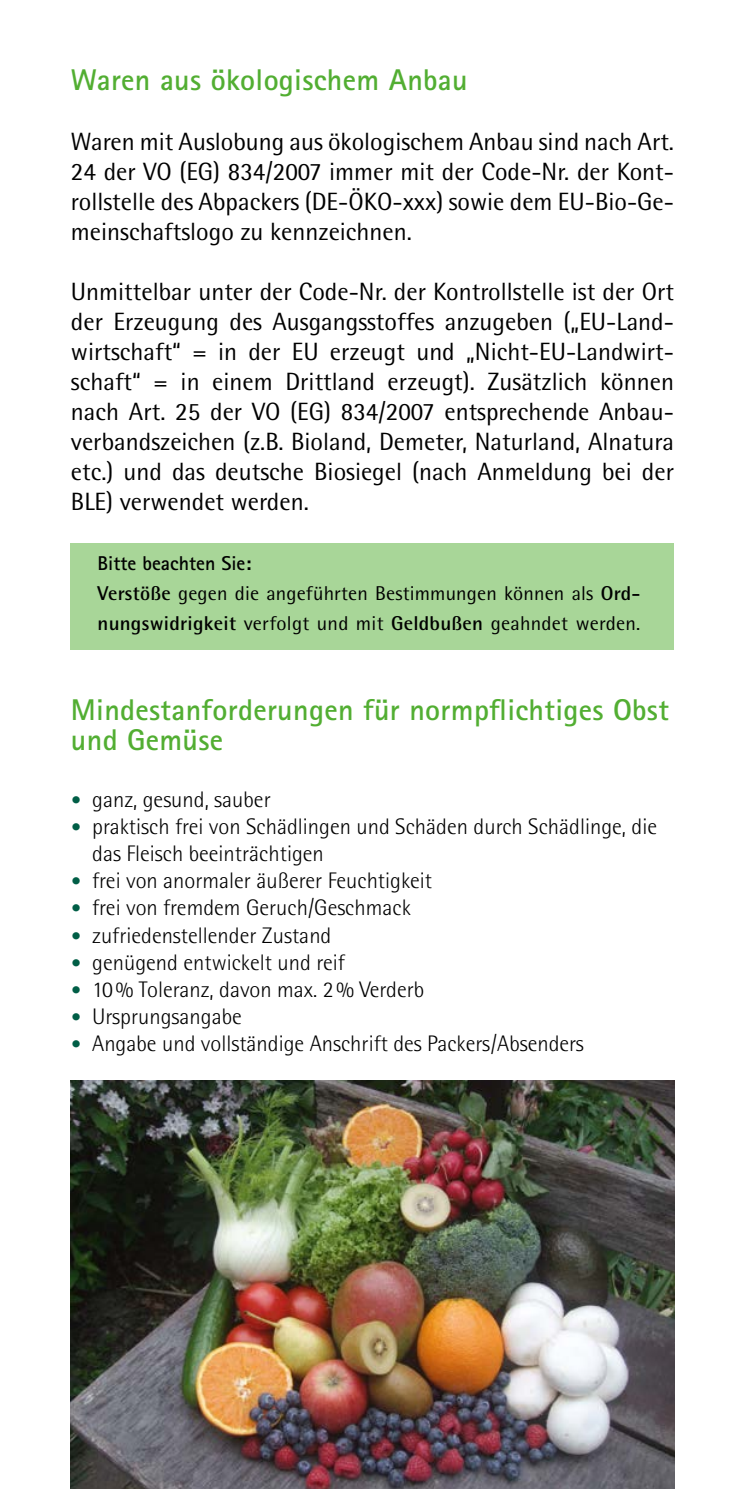
<style>
.page{position:relative;width:745px;height:1489px;background:#fff}
.page>*{position:absolute;margin:0;border:0;box-sizing:border-box;transform-origin:0 0}
.t1{font:700 30px/30px "Rotis Sans Serif";letter-spacing:.01em;color:#52ae32}
.t2{font:25px/30px "Rotis Semi Sans";color:#000;text-align:justify}
.t3{font:300 22.5px/27px "Rotis Semi Sans";color:#000}
.t4{font:20px/30px "Rotis Semi Sans";letter-spacing:.01em;color:#000}
.t5{font:700 20px "Rotis Sans Serif";color:#000}
.s1{font-weight:700}
.s2{font-family:"Rotis Sans Serif";font-weight:700;font-size:20px;color:#005e46}
</style>
<div class="page">
<div style="left:71px;top:543px;width:602px;height:106px;background:#a8d698"></div>
<img style="left:71px;top:1080px;width:602px;height:408px">
<h2 class="t1" style="left:71px;top:64px;width:398px">Waren aus ökologischem Anbau</h2>
<p class="t2" style="left:71px;top:126px;width:604px">Waren mit Auslobung aus ökologischem Anbau sind nach Art.<br>24 der VO (EG) 834/2007 immer mit der Code-Nr. der Kont&shy;rollstelle des Abpackers (DE-ÖKO-xxx) sowie dem EU-Bio-Ge&shy;meinschaftslogo zu kennzeichnen.</p>
<p class="t2" style="left:71px;top:276px;width:604px">Unmittelbar unter der Code-Nr. der Kontrollstelle ist der Ort der Erzeugung des Ausgangsstoffes anzugeben („EU-Land&shy;wirtschaft“ = in der EU erzeugt und „Nicht-EU-Landwirt&shy;schaft“ = in einem Drittland erzeugt). Zusätzlich können nach Art. 25 der VO (EG) 834/2007 entsprechende Anbau&shy;verbandszeichen (z.B. Bioland, Demeter, Naturland, Alnatura etc.) und das deutsche Biosiegel (nach Anmeldung bei der BLE) verwendet werden.</p>
<p class="t5" style="left:97px;top:551px;width:155px">Bitte beachten Sie:</p>
<p class="t4" style="left:97px;top:578px;width:544px"><span class="s1">Verstöße</span> gegen die angeführten Bestimmungen können als <span class="s1">Ord&shy;nungswidrigkeit</span> verfolgt und mit <span class="s1">Geldbußen</span> geahndet werden.</p>
<h2 class="t1" style="left:71px;top:694px;width:599px">Mindestanforderungen für normpflichtiges Obst und Gemüse</h2>
<p class="t3" style="left:71px;top:786px;width:201px"><span class="s2">•</span> ganz, gesund, sauber</p>
<p class="t3" style="left:92px;top:813px;width:566px;text-indent:-21px"><span class="s2">•</span> praktisch frei von Schädlingen und Schäden durch Schädlinge, die das Fleisch beeinträchtigen</p>
<p class="t3" style="left:71px;top:867px;width:362px"><span class="s2">•</span> frei von anormaler äußerer Feuchtigkeit</p>
<p class="t3" style="left:71px;top:894px;width:341px"><span class="s2">•</span> frei von fremdem Geruch/Geschmack</p>
<p class="t3" style="left:71px;top:921px;width:262px"><span class="s2">•</span> zufriedenstellender Zustand</p>
<p class="t3" style="left:71px;top:948px;width:275px"><span class="s2">•</span> genügend entwickelt und reif</p>
<p class="t3" style="left:71px;top:975px;width:355px"><span class="s2">•</span> 10% Toleranz, davon max. 2% Verderb</p>
<p class="t3" style="left:71px;top:1002px;width:172px"><span class="s2">•</span> Ursprungsangabe</p>
<p class="t3" style="left:71px;top:1029px;width:514px"><span class="s2">•</span> Angabe und vollständige Anschrift des Packers/Absenders</p>
</div>
